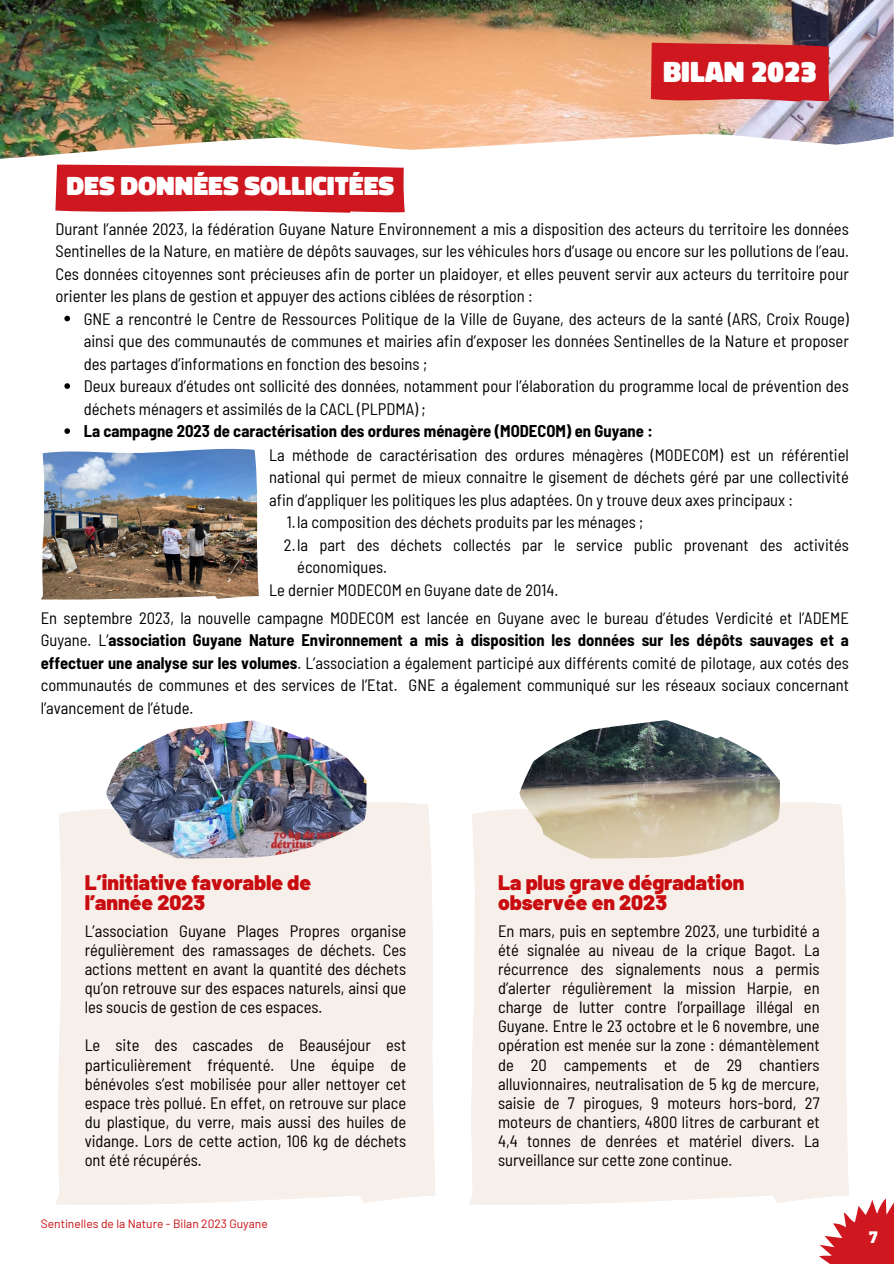
<style>
.page{position:relative;width:894px;height:1264px;background:#fff}
.page>*{position:absolute;margin:0;border:0;box-sizing:border-box;transform-origin:0 0}
.t1{font:900 30px "Don Jose";color:#fff}
.t2{font:900 27px "Don Jose";color:#fff}
.t3{font:900 21px/20.2px "Barlow";color:#c90c0f}
.t4{font:semi-condensed 16.65px/22.5px "Barlow";color:#000;text-align:justify}
.t5{font:700 semi-condensed 16.65px "Barlow";color:#000}
.t6{font:semi-condensed 16.5px/19.2px "Barlow";color:#000;text-align:justify}
.t7{font:900 16.5px "Barlow";color:#fff}
.t8{font:12px "Barlow";color:#c90c0f}
.s1{font-weight:700}
</style>
<div class="page">
<img style="left:0;top:0;width:893px;height:159px">
<svg style="left:819px;top:1198px;width:74px;height:65px;fill:#ce171e"></svg>
<div style="left:469px;top:802px;width:379px;height:402px;background:#f7efe9"></div>
<img style="left:519px;top:720px;width:260px;height:138px">
<div style="left:56px;top:802px;width:379px;height:402px;background:#f7efe9"></div>
<img style="left:106px;top:720px;width:260px;height:138px">
<img style="left:55px;top:165px;width:349px;height:48px">
<img style="left:41px;top:449px;width:218px;height:150px">
<svg style="left:64px;top:316px;width:6px;height:5px"></svg>
<svg style="left:64px;top:383px;width:6px;height:6px"></svg>
<svg style="left:64px;top:428px;width:6px;height:6px"></svg>
<div style="left:650px;top:43px;width:178px;height:58px;background:#cf171f"></div>
<h2 class="t2" style="left:66px;top:164px;width:329px">DES DONNÉES SOLLICITÉES</h2>
<h1 class="t1" style="left:663px;top:48px;width:155px">BILAN 2023</h1>
<p class="t4" style="left:55px;top:217px;width:794px">Durant l’année 2023, la fédération Guyane Nature Environnement a mis a disposition des acteurs du territoire les données Sentinelles de la Nature, en matière de dépôts sauvages, sur les véhicules hors d’usage ou encore sur les pollutions de l’eau.<br>Ces données citoyennes sont précieuses afin de porter un plaidoyer, et elles peuvent servir aux acteurs du territoire pour orienter les plans de gestion et appuyer des actions ciblées de résorption :</p>
<p class="t4" style="left:84px;top:307px;width:766px;text-align:left">GNE a rencontré le Centre de Ressources Politique de la Ville de Guyane, des acteurs de la santé (ARS, Croix Rouge) ainsi que des communautés de communes et mairies afin d’exposer les données Sentinelles de la Nature et proposer des partages d’informations en fonction des besoins ;<br>Deux bureaux d’études ont sollicité des données, notamment pour l’élaboration du programme local de prévention des déchets ménagers et assimilés de la CACL (PLPDMA) ;</p>
<p class="t5" style="left:84px;top:420px;width:570px">La campagne 2023 de caractérisation des ordures ménagère (MODECOM) en Guyane :</p>
<p class="t6" style="left:269px;top:444px;width:581px">La méthode de caractérisation des ordures ménagères (MODECOM) est un référentiel</p>
<p class="t6" style="left:269px;top:467px;width:581px">national qui permet de mieux connaitre le gisement de déchets géré par une collectivité</p>
<p class="t6" style="left:269px;top:489px;width:525px">afin d’appliquer les politiques les plus adaptées. On y trouve deux axes principaux :</p>
<p class="t6" style="left:286px;top:512px;width:358px">1.la composition des déchets produits par les ménages ;</p>
<p class="t6" style="left:284px;top:534px;width:566px">2.la part des déchets collectés par le service public provenant des activités</p>
<p class="t6" style="left:297px;top:557px;width:91px">économiques.</p>
<p class="t6" style="left:269px;top:579px;width:290px">Le dernier MODECOM en Guyane date de 2014.</p>
<p class="t6" style="left:41px;top:606px;width:809px;line-height:22.5px">En septembre 2023, la nouvelle campagne MODECOM est lancée en Guyane avec le bureau d’études Verdicité et l’ADEME Guyane. L’<span class="s1">association Guyane Nature Environnement a mis à disposition les données sur les dépôts sauvages et a effectuer une analyse sur les volumes</span>. L’association a également participé aux différents comité de pilotage, aux cotés des communautés de communes et des services de l’Etat. GNE a également communiqué sur les réseaux sociaux concernant l’avancement de l’étude.</p>
<p class="t3" style="left:85px;top:871px;width:228px">L’initiative favorable de l’année 2023</p>
<p class="t6" style="left:85px;top:920px;width:323px">L’association Guyane Plages Propres organise régulièrement des ramassages de déchets. Ces actions mettent en avant la quantité des déchets qu’on retrouve sur des espaces naturels, ainsi que les soucis de gestion de ces espaces.</p>
<p class="t6" style="left:85px;top:1035px;width:323px">Le site des cascades de Beauséjour est particulièrement fréquenté. Une équipe de bénévoles s’est mobilisée pour aller nettoyer cet espace très pollué. En effet, on retrouve sur place du plastique, du verre, mais aussi des huiles de vidange. Lors de cette action, 106 kg de déchets ont été récupérés.</p>
<p class="t8" style="left:41px;top:1216px;width:228px">Sentinelles de la Nature - Bilan 2023 Guyane</p>
<p class="t3" style="left:498px;top:871px;width:248px">La plus grave dégradation observée en 2023</p>
<p class="t6" style="left:498px;top:920px;width:323px">En mars, puis en septembre 2023, une turbidité a été signalée au niveau de la crique Bagot. La récurrence des signalements nous a permis d’alerter régulièrement la mission Harpie, en charge de lutter contre l’orpaillage illégal en Guyane. Entre le 23 octobre et le 6 novembre, une opération est menée sur la zone : démantèlement de 20 campements et de 29 chantiers alluvionnaires, neutralisation de 5 kg de mercure, saisie de 7 pirogues, 9 moteurs hors-bord, 27 moteurs de chantiers, 4800 litres de carburant et 4,4 tonnes de denrées et matériel divers. La surveillance sur cette zone continue.</p>
<p class="t7" style="left:869px;top:1226px;width:10px">7</p>
</div>
